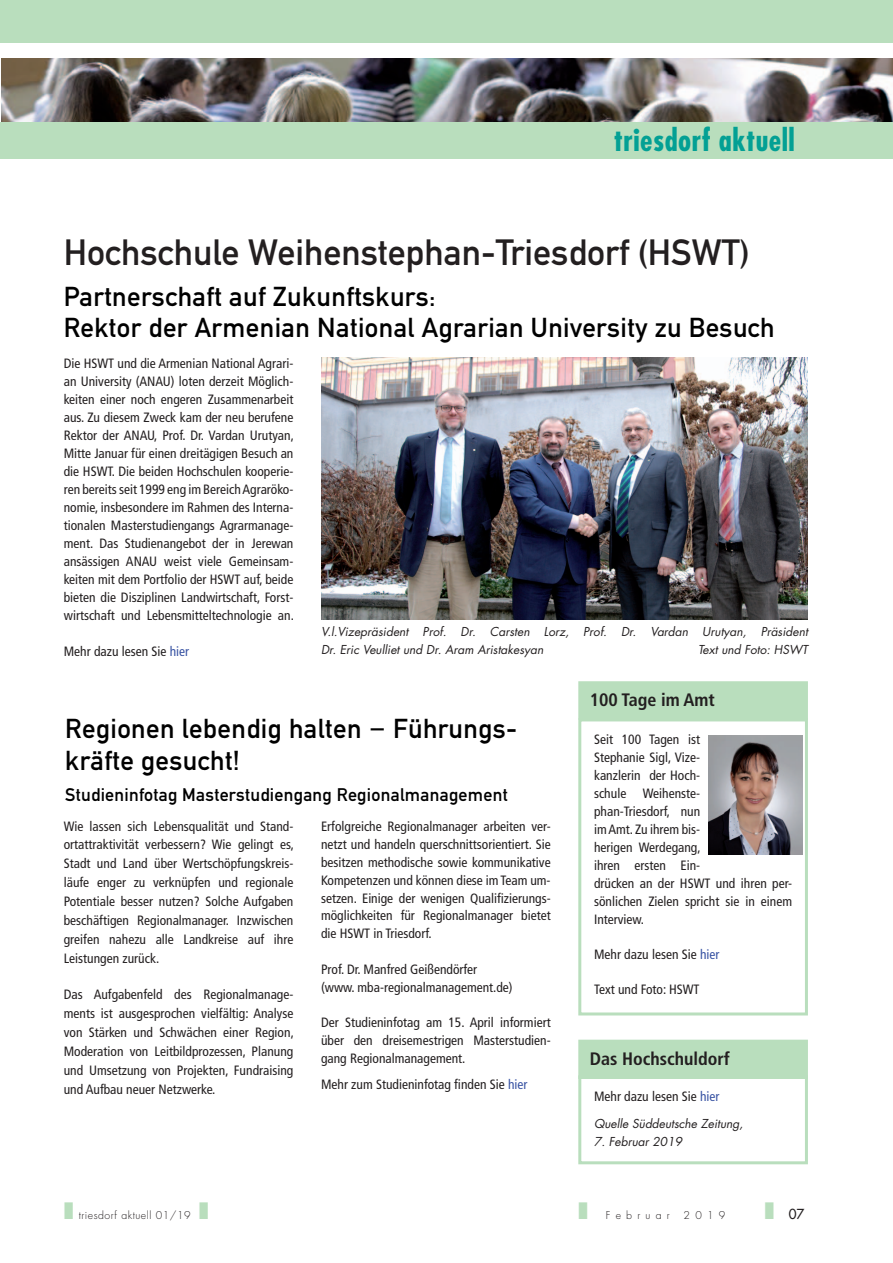
<style>
.page{position:relative;width:893px;height:1263px;background:#fff}
.page>*{position:absolute;margin:0;border:0;box-sizing:border-box;transform-origin:0 0}
.t1{font:36px "DIN Mittelschrift";color:#231f20}
.t2{font:700 condensed 30px "Futura";letter-spacing:.015em;color:#03a094}
.t3{font:27px/31.2px "DIN Mittelschrift";letter-spacing:.015em;color:#000}
.t4{font:18px "DIN Mittelschrift";letter-spacing:.015em;color:#000}
.t5{font:700 condensed 18px "Frutiger";color:#231f20}
.t6{font:condensed 13.5px/18px "Frutiger";color:#231f20;text-align:justify}
.t7{font:13.5px "Futura";color:#231f20}
.t8{font:italic 12px/18px "Futura";color:#231f20}
.t9{font:300 10.5px "Futura";letter-spacing:.05em;color:#231f20}
.t10{font:300 10.5px "Futura";letter-spacing:.5em;color:#231f20}
.s1{color:#3853a3}
.s2{font-family:"Verdana"}
</style>
<div class="page">
<div style="left:0;top:0;width:893px;height:43px;background:#b9debd"></div>
<img style="left:1px;top:58px;width:892px;height:64px">
<div style="left:0;top:122px;width:893px;height:36px;background:#b9debd"></div>
<img style="left:321px;top:358px;width:487px;height:262px">
<div style="left:580px;top:683px;width:226px;height:35px;background:#b9debd"></div>
<div style="left:578px;top:681px;width:230px;height:38px;border:3px solid #b9debd"></div>
<div style="left:578px;top:718px;width:230px;height:297px;border:3px solid #b9debd"></div>
<img style="left:709px;top:736px;width:93px;height:118px">
<div style="left:580px;top:1041px;width:226px;height:36px;background:#b9debd"></div>
<div style="left:578px;top:1040px;width:230px;height:39px;border:3px solid #b9debd"></div>
<div style="left:578px;top:1075px;width:230px;height:89px;border:3px solid #b9debd"></div>
<h2 class="t2" style="left:614px;top:120px;width:182px">triesdorf aktuell</h2>
<h1 class="t1" style="left:64px;top:231px;width:688px">Hochschule Weihenstephan-Triesdorf (HSWT)</h1>
<h3 class="t3" style="left:64px;top:281px;width:712px">Partnerschaft auf Zukunftskurs:<br>Rektor der Armenian National Agrarian University zu Besuch</h3>
<p class="t6" style="left:64px;top:354px;width:232px">Die HSWT und die Armenian National Agrari&shy;an University (ANAU) loten derzeit Möglich&shy;keiten einer noch engeren Zusammenarbeit aus. Zu diesem Zweck kam der neu berufene Rektor der ANAU, Prof. Dr. Vardan Urutyan, Mitte Januar für einen dreitägigen Besuch an die HSWT. Die beiden Hochschulen kooperie&shy;ren bereits seit 1999 eng im Bereich Agraröko&shy;nomie, insbesondere im Rahmen des Interna&shy;tionalen Masterstudiengangs Agrarmanage&shy;ment. Das Studienangebot der in Jerewan ansässigen ANAU weist viele Gemeinsam&shy;keiten mit dem Portfolio der HSWT auf, beide bieten die Disziplinen Landwirtschaft, Forst&shy;wirtschaft und Lebensmitteltechnologie an.</p>
<p class="t6" style="left:64px;top:642px;width:127px">Mehr dazu lesen Sie <span class="s1">hier</span></p>
<p class="t8" style="left:321px;top:623px;width:488px">V.l.Vizepräsident Prof. Dr. Carsten Lorz, Prof. Dr. Vardan Urutyan, Präsident<br>Dr. Eric Veulliet und Dr. Aram Aristakesyan</p>
<p class="t8" style="left:698px;top:641px;width:111px">Text und Foto: HSWT</p>
<h3 class="t5" style="left:590px;top:689px;width:127px">100 Tage im Amt</h3>
<p class="t6" style="left:594px;top:731px;width:200px;text-align:left">Seit 100 Tagen ist<br>Stephanie Sigl, Vize-<br>kanzlerin der Hoch-<br>schule Weihenste-<br>phan-Triesdorf, nun<br>im Amt. Zu ihrem bis-<br>herigen Werdegang,<br>ihren ersten Ein-<br>drücken an der HSWT und ihren per&shy;sönlichen Zielen spricht sie in einem<br>Interview.</p>
<p class="t6" style="left:594px;top:946px;width:127px">Mehr dazu lesen Sie <span class="s1">hier</span></p>
<p class="t6" style="left:594px;top:981px;width:107px">Text und Foto: HSWT</p>
<h3 class="t3" style="left:65px;top:713px;width:453px">Regionen lebendig halten <span class="s2">–</span> Führungs&shy;kräfte gesucht!</h3>
<h3 class="t4" style="left:65px;top:784px;width:444px">Studieninfotag Masterstudiengang Regionalmanagement</h3>
<p class="t6" style="left:64px;top:816px;width:232px;line-height:18.9px">Wie lassen sich Lebensqualität und Stand&shy;ortattraktivität verbessern? Wie gelingt es, Stadt und Land über Wertschöpfungskreis&shy;läufe enger zu verknüpfen und regionale Potentiale besser nutzen? Solche Aufgaben beschäftigen Regionalmanager. Inzwischen greifen nahezu alle Landkreise auf ihre Leistungen zurück.</p>
<p class="t6" style="left:64px;top:985px;width:232px;line-height:18.9px">Das Aufgabenfeld des Regionalmanage&shy;ments ist ausgesprochen vielfältig: Analyse von Stärken und Schwächen einer Region, Moderation von Leitbildprozessen, Planung und Umsetzung von Projekten, Fundraising und Aufbau neuer Netzwerke.</p>
<p class="t6" style="left:321px;top:817px;width:231px">Erfolgreiche Regionalmanager arbeiten ver&shy;netzt und handeln querschnittsorientiert. Sie besitzen methodische sowie kommunikative Kompetenzen und können diese im Team um&shy;setzen. Einige der wenigen Qualifizierungs&shy;möglichkeiten für Regionalmanager bietet die HSWT in Triesdorf.</p>
<p class="t6" style="left:321px;top:960px;width:193px">Prof. Dr. Manfred Geißendörfer (www. mba-regionalmanagement.de)</p>
<p class="t6" style="left:321px;top:1013px;width:231px">Der Studieninfotag am 15. April informiert über den dreisemestrigen Masterstudien&shy;gang Regionalmanagement.</p>
<p class="t6" style="left:321px;top:1075px;width:208px">Mehr zum Studieninfotag finden Sie <span class="s1">hier</span></p>
<h3 class="t5" style="left:590px;top:1048px;width:142px">Das Hochschuldorf</h3>
<p class="t6" style="left:594px;top:1088px;width:127px">Mehr dazu lesen Sie <span class="s1">hier</span></p>
<p class="t8" style="left:594px;top:1114px;width:151px">Quelle Süddeutsche Zeitung,</p>
<p class="t8" style="left:594px;top:1132px;width:90px">7. Februar 2019</p>
<p class="t9" style="left:79px;top:1209px;width:114px">triesdorf aktuell 01/19</p>
<p class="t10" style="left:606px;top:1209px;width:66px">Februar</p>
<p class="t9" style="left:684px;top:1209px;width:43px">2019</p>
<p class="t7" style="left:789px;top:1205px;width:17px">07</p>
</div>
